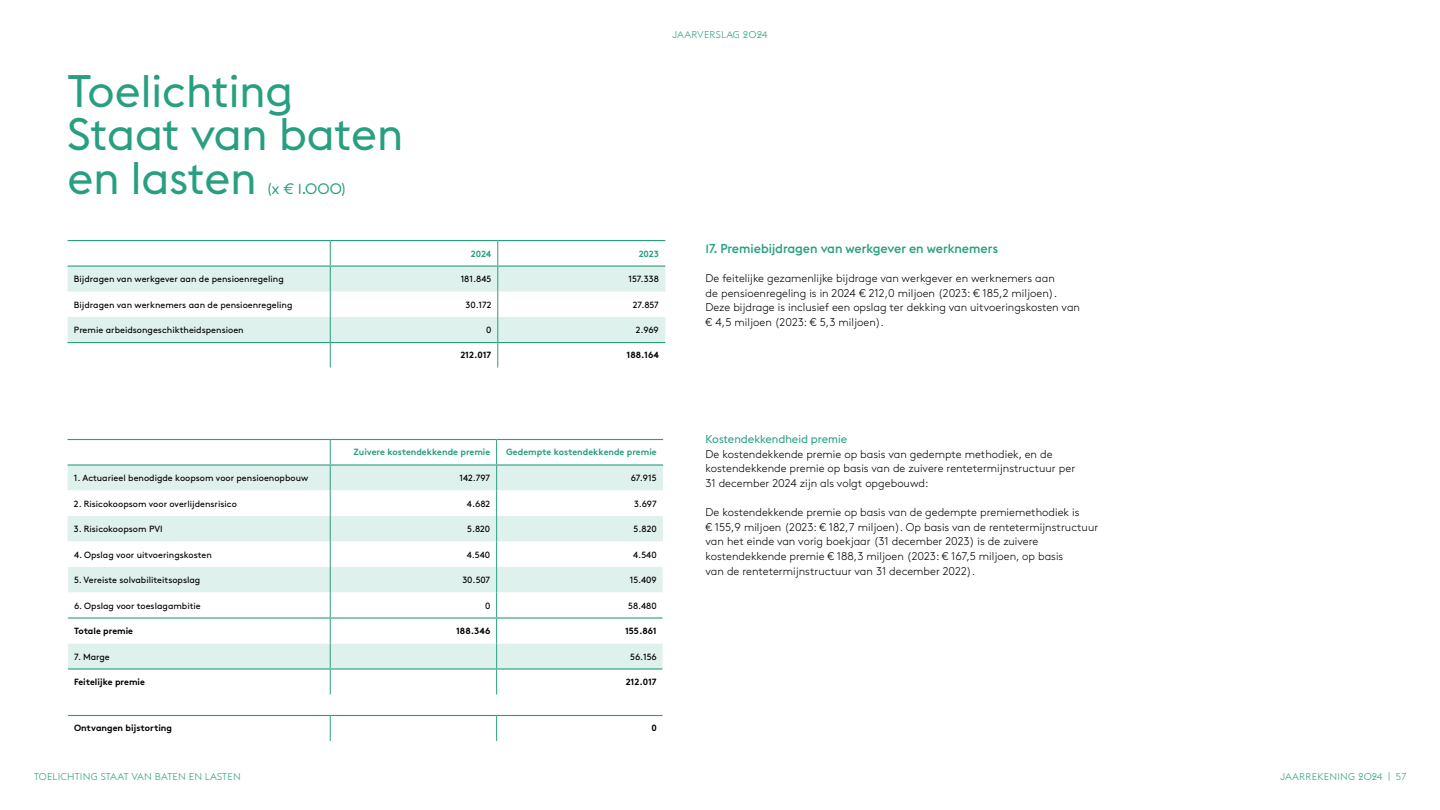
<style>
.page{position:relative;width:1440px;height:810px;background:#fff}
.page>*{position:absolute;margin:0;border:0;box-sizing:border-box;transform-origin:0 0}
.t1{font:45px/43.9px "Euclid Flex";color:#289f81}
.t2{font:15px "Euclid Flex";color:#289f81}
.t3{font:500 12.75px "Euclid Flex";color:#289f81}
.t4{font:300 11.25px/14.6px "Brown";color:#000}
.t5{font:11.25px "Euclid Flex";color:#289f81}
.t6{font:300 9.75px "Euclid Flex";letter-spacing:.02em;color:#289f81}
.t7{font:9px "Brown";color:#000}
.t8{font:700 9px "Brown";color:#000}
.t9{font:700 9px "Brown";color:#289f81}
</style>
<div class="page">
<hr style="left:68px;top:240px;width:262px;height:1px;background:#289f81">
<hr style="left:330px;top:240px;width:168px;height:1px;background:#289f81">
<hr style="left:498px;top:240px;width:167px;height:1px;background:#289f81">
<svg style="left:67px;top:241px;width:599px;height:127px"></svg>
<div style="left:68px;top:466px;width:595px;height:24px;background:#dff1ec"></div>
<svg style="left:68px;top:490px;width:595px;height:251px"></svg>
<svg style="left:330px;top:440px;width:1px;height:254px"></svg>
<svg style="left:496px;top:440px;width:1px;height:254px"></svg>
<svg style="left:330px;top:716px;width:1px;height:25px"></svg>
<svg style="left:496px;top:716px;width:1px;height:25px"></svg>
<hr style="left:68px;top:439px;width:262px;height:1px;background:#289f81">
<hr style="left:330px;top:439px;width:167px;height:1px;background:#289f81">
<hr style="left:497px;top:439px;width:166px;height:1px;background:#289f81">
<hr style="left:68px;top:464px;width:262px;height:2px;background:#289f81">
<hr style="left:330px;top:464px;width:167px;height:2px;background:#289f81">
<hr style="left:497px;top:464px;width:166px;height:2px;background:#289f81">
<hr style="left:68px;top:617px;width:262px;height:2px;background:#289f81">
<hr style="left:330px;top:617px;width:167px;height:2px;background:#289f81">
<hr style="left:497px;top:617px;width:166px;height:2px;background:#289f81">
<hr style="left:68px;top:715px;width:262px;height:1px;background:#289f81">
<hr style="left:330px;top:715px;width:167px;height:1px;background:#289f81">
<hr style="left:497px;top:715px;width:166px;height:1px;background:#289f81">
<hr style="left:68px;top:668px;width:262px;height:2px;background:#289f81">
<hr style="left:330px;top:668px;width:167px;height:2px;background:#289f81">
<hr style="left:497px;top:668px;width:166px;height:2px;background:#289f81">
<h1 class="t1" style="left:68px;top:69px;width:337px">Toelichting<br>Staat van baten en lasten</h1>
<h2 class="t2" style="left:268px;top:180px;width:79px">(x € 1.000)</h2>
<p class="t6" style="left:673px;top:29px;width:96px">JAARVERSLAG 2024</p>
<p class="t9" style="left:471px;top:246px;width:22px">2024</p>
<p class="t9" style="left:639px;top:246px;width:22px">2023</p>
<p class="t7" style="left:74px;top:272px;width:211px">Bijdragen van werkgever aan de pensioenregeling</p>
<p class="t7" style="left:461px;top:272px;width:32px">181.845</p>
<p class="t7" style="left:628px;top:272px;width:32px">157.338</p>
<p class="t7" style="left:74px;top:298px;width:220px">Bijdragen van werknemers aan de pensioenregeling</p>
<p class="t7" style="left:466px;top:298px;width:27px">30.172</p>
<p class="t7" style="left:633px;top:298px;width:28px">27.857</p>
<p class="t7" style="left:74px;top:323px;width:171px">Premie arbeidsongeschiktheidspensioen</p>
<p class="t7" style="left:486px;top:323px;width:7px">0</p>
<p class="t7" style="left:636px;top:323px;width:25px">2.969</p>
<p class="t8" style="left:461px;top:348px;width:32px">212.017</p>
<p class="t8" style="left:627px;top:348px;width:34px">188.164</p>
<p class="t3" style="left:706px;top:241px;width:294px">17. Premiebijdragen van werkgever en werknemers</p>
<p class="t4" style="left:706px;top:270px;width:376px">De feitelijke gezamenlijke bijdrage van werkgever en werknemers aan<br>de pensioenregeling is in 2024 € 212,0 miljoen (2023: € 185,2 miljoen).<br>Deze bijdrage is inclusief een opslag ter dekking van uitvoeringskosten van € 4,5 miljoen (2023: € 5,3 miljoen).</p>
<p class="t5" style="left:706px;top:432px;width:143px">Kostendekkendheid premie</p>
<p class="t4" style="left:706px;top:445px;width:371px">De kostendekkende premie op basis van gedempte methodiek, en de kostendekkende premie op basis van de zuivere rentetermijnstructuur per<br>31 december 2024 zijn als volgt opgebouwd:</p>
<p class="t4" style="left:706px;top:504px;width:394px">De kostendekkende premie op basis van de gedempte premiemethodiek is<br>€ 155,9 miljoen (2023: € 182,7 miljoen). Op basis van de rentetermijnstructuur van het einde van vorig boekjaar (31 december 2023) is de zuivere kostendekkende premie € 188,3 miljoen (2023: € 167,5 miljoen, op basis<br>van de rentetermijnstructuur van 31 december 2022).</p>
<p class="t9" style="left:354px;top:445px;width:138px">Zuivere kostendekkende premie</p>
<p class="t9" style="left:506px;top:445px;width:152px">Gedempte kostendekkende premie</p>
<p class="t7" style="left:74px;top:471px;width:236px">1. Actuarieel benodigde koopsom voor pensioenopbouw</p>
<p class="t7" style="left:459px;top:471px;width:32px">142.797</p>
<p class="t7" style="left:631px;top:471px;width:27px">67.915</p>
<p class="t7" style="left:74px;top:497px;width:164px">2. Risicokoopsom voor overlijdensrisico</p>
<p class="t7" style="left:467px;top:497px;width:25px">4.682</p>
<p class="t7" style="left:634px;top:497px;width:24px">3.697</p>
<p class="t7" style="left:74px;top:522px;width:90px">3. Risicokoopsom PVI</p>
<p class="t7" style="left:467px;top:522px;width:25px">5.820</p>
<p class="t7" style="left:634px;top:522px;width:25px">5.820</p>
<p class="t7" style="left:74px;top:548px;width:139px">4. Opslag voor uitvoeringskosten</p>
<p class="t7" style="left:467px;top:548px;width:25px">4.540</p>
<p class="t7" style="left:633px;top:548px;width:25px">4.540</p>
<p class="t7" style="left:74px;top:573px;width:128px">5. Vereiste solvabiliteitsopslag</p>
<p class="t7" style="left:462px;top:573px;width:29px">30.507</p>
<p class="t7" style="left:630px;top:573px;width:28px">15.409</p>
<p class="t7" style="left:74px;top:599px;width:128px">6. Opslag voor toeslagambitie</p>
<p class="t7" style="left:485px;top:599px;width:7px">0</p>
<p class="t7" style="left:628px;top:599px;width:30px">58.480</p>
<p class="t8" style="left:74px;top:623px;width:61px">Totale premie</p>
<p class="t8" style="left:456px;top:623px;width:36px">188.346</p>
<p class="t8" style="left:625px;top:623px;width:33px">155.861</p>
<p class="t7" style="left:74px;top:650px;width:37px">7. Marge</p>
<p class="t7" style="left:630px;top:650px;width:28px">56.156</p>
<p class="t8" style="left:74px;top:674px;width:72px">Feitelijke premie</p>
<p class="t8" style="left:626px;top:674px;width:32px">212.017</p>
<p class="t8" style="left:74px;top:721px;width:100px">Ontvangen bijstorting</p>
<p class="t8" style="left:651px;top:721px;width:7px">0</p>
<p class="t6" style="left:34px;top:771px;width:208px">TOELICHTING STAAT VAN BATEN EN LASTEN</p>
<p class="t6" style="left:1280px;top:771px;width:127px">JAARREKENING 2024 | 57</p>
</div>
